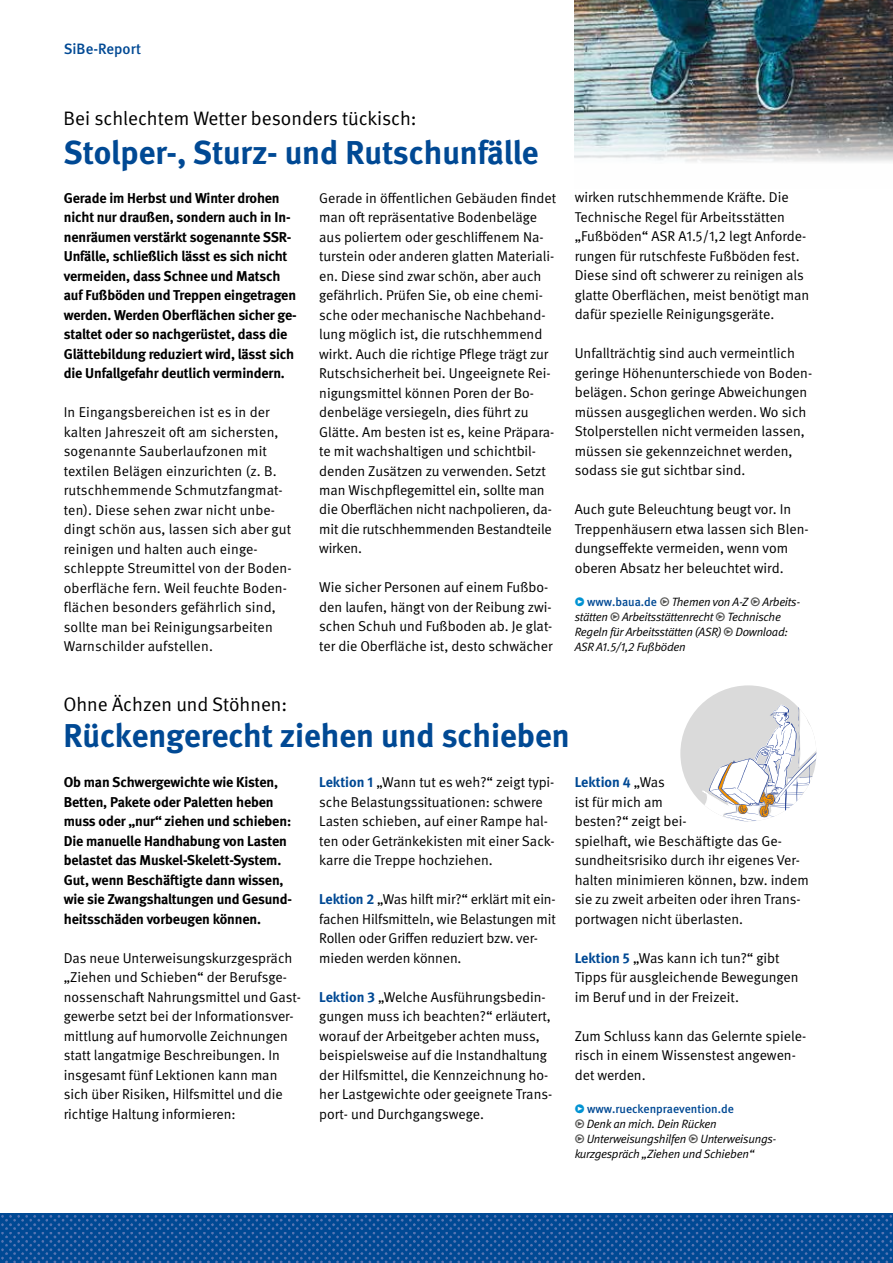
<style>
.page{position:relative;width:893px;height:1263px;background:#fff}
.page>*{position:absolute;margin:0;border:0;box-sizing:border-box;transform-origin:0 0}
.t1{font:700 33px "DGUV Meta";color:#004994}
.t2{font:19.5px "DGUV Meta";color:#000}
.t3{font:500 15px "DGUV Meta";color:#004994}
.t4{font:14.25px/19.5px "DGUV Meta";color:#000}
.t5{font:700 14.25px/19.5px "DGUV Meta";letter-spacing:-.01em;color:#000}
.t6{font:italic 12px/15px "DGUV Meta";letter-spacing:-.02em;color:#000}
.t7{font:500 12px "DGUV Meta";color:#004994}
.s1{font-weight:500;font-style:normal;color:#004994}
.s2{font-weight:700;color:#004994}
</style>
<div class="page">
<img style="left:574px;top:0;width:319px;height:162px">
<img style="left:0;top:1214px;width:893px;height:49px">
<div style="left:680px;top:685px;width:136px;height:136px;background:#dadada;border-radius:68px"></div>
<svg style="left:698px;top:685px;width:119px;height:136px"></svg>
<p class="t3" style="left:64px;top:40px;width:79px">SiBe-Report</p>
<h2 class="t2" style="left:63px;top:107px;width:355px">Bei schlechtem Wetter besonders tückisch:</h2>
<h1 class="t1" style="left:63px;top:133px;width:477px">Stolper-, Sturz- und Rutschunfälle</h1>
<p class="t5" style="left:64px;top:188px;width:235px">Gerade im Herbst und Winter drohen nicht nur draußen, sondern auch in In&shy;nenräumen verstärkt sogenannte SSR-Unfälle, schließlich lässt es sich nicht vermeiden, dass Schnee und Matsch auf Fußböden und Treppen eingetragen werden. Werden Oberflächen sicher ge&shy;staltet oder so nachgerüstet, dass die Glättebildung reduziert wird, lässt sich die Unfallgefahr deutlich vermindern.</p>
<p class="t4" style="left:64px;top:403px;width:229px">In Eingangsbereichen ist es in der kalten Jahreszeit oft am sichersten, sogenannte Sauberlaufzonen mit textilen Belägen einzurichten (z. B. rutschhemmende Schmutzfangmat&shy;ten). Diese sehen zwar nicht unbe&shy;dingt schön aus, lassen sich aber gut reinigen und halten auch einge&shy;schleppte Streumittel von der Boden&shy;oberfläche fern. Weil feuchte Boden&shy;flächen besonders gefährlich sind, sollte man bei Reinigungsarbeiten Warnschilder aufstellen.</p>
<p class="t4" style="left:319px;top:188px;width:238px">Gerade in öffentlichen Gebäuden findet man oft repräsentative Bodenbeläge aus poliertem oder geschliffenem Na&shy;turstein oder anderen glatten Materiali&shy;en. Diese sind zwar schön, aber auch gefährlich. Prüfen Sie, ob eine chemi&shy;sche oder mechanische Nachbehand&shy;lung möglich ist, die rutschhemmend wirkt. Auch die richtige Pflege trägt zur Rutschsicherheit bei. Ungeeignete Rei&shy;nigungsmittel können Poren der Bo&shy;denbeläge versiegeln, dies führt zu Glätte. Am besten ist es, keine Präpara&shy;te mit wachshaltigen und schichtbil&shy;denden Zusätzen zu verwenden. Setzt man Wischpflegemittel ein, sollte man die Oberflächen nicht nachpolieren, da&shy;mit die rutschhemmenden Bestandteile wirken.</p>
<p class="t4" style="left:319px;top:578px;width:235px">Wie sicher Personen auf einem Fußbo&shy;den laufen, hängt von der Reibung zwi&shy;schen Schuh und Fußboden ab. Je glat&shy;ter die Oberfläche ist, desto schwächer</p>
<p class="t4" style="left:575px;top:188px;width:236px">wirken rutschhemmende Kräfte. Die Technische Regel für Arbeitsstätten „Fußböden“ ASR A1.5/1,2 legt Anforde&shy;rungen für rutschfeste Fußböden fest.<br>Diese sind oft schwerer zu reinigen als glatte Oberflächen, meist benötigt man dafür spezielle Reinigungsgeräte.</p>
<p class="t4" style="left:575px;top:344px;width:239px">Unfallträchtig sind auch vermeintlich geringe Höhenunterschiede von Boden&shy;belägen. Schon geringe Abweichungen müssen ausgeglichen werden. Wo sich Stolperstellen nicht vermeiden lassen, müssen sie gekennzeichnet werden, sodass sie gut sichtbar sind.</p>
<p class="t4" style="left:575px;top:500px;width:235px">Auch gute Beleuchtung beugt vor. In Treppenhäusern etwa lassen sich Blen&shy;dungseffekte vermeiden, wenn vom oberen Absatz her beleuchtet wird.</p>
<p class="t6" style="left:575px;top:595px;width:227px;text-indent:12px"><span class="s1">www.baua.de</span> Themen von A-Z Arbeits&shy;stätten Arbeitsstättenrecht Technische Regeln für Arbeitsstätten (ASR) Download:<br>ASR A1.5/1,2 Fußböden</p>
<h2 class="t2" style="left:63px;top:693px;width:225px">Ohne Ächzen und Stöhnen:</h2>
<h1 class="t1" style="left:63px;top:716px;width:508px">Rückengerecht ziehen und schieben</h1>
<p class="t5" style="left:64px;top:773px;width:230px">Ob man Schwergewichte wie Kisten, Betten, Pakete oder Paletten heben muss oder „nur“ ziehen und schieben:<br>Die manuelle Handhabung von Lasten belastet das Muskel-Skelett-System.<br>Gut, wenn Beschäftigte dann wissen, wie sie Zwangshaltungen und Gesund&shy;heitsschäden vorbeugen können.</p>
<p class="t4" style="left:64px;top:948px;width:239px">Das neue Unterweisungskurzgespräch „Ziehen und Schieben“ der Berufsge&shy;nossenschaft Nahrungsmittel und Gast&shy;gewerbe setzt bei der Informationsver&shy;mittlung auf humorvolle Zeichnungen statt langatmige Beschreibungen. In insgesamt fünf Lektionen kann man sich über Risiken, Hilfsmittel und die richtige Haltung informieren:</p>
<p class="t4" style="left:319px;top:773px;width:237px"><span class="s2">Lektion 1</span> „Wann tut es weh?“ zeigt typi&shy;sche Belastungssituationen: schwere Lasten schieben, auf einer Rampe hal&shy;ten oder Getränkekisten mit einer Sack&shy;karre die Treppe hochziehen.</p>
<p class="t4" style="left:319px;top:890px;width:238px"><span class="s2">Lektion 2</span> „Was hilft mir?“ erklärt mit ein&shy;fachen Hilfsmitteln, wie Belastungen mit Rollen oder Griffen reduziert bzw. ver&shy;mieden werden können.</p>
<p class="t4" style="left:319px;top:987px;width:235px"><span class="s2">Lektion 3</span> „Welche Ausführungsbedin&shy;gungen muss ich beachten?“ erläutert, worauf der Arbeitgeber achten muss, beispielsweise auf die Instandhaltung der Hilfsmittel, die Kennzeichnung ho&shy;her Lastgewichte oder geeignete Trans&shy;port- und Durchgangswege.</p>
<p class="t4" style="left:575px;top:773px;width:236px"><span class="s2">Lektion 4</span> „Was<br>ist für mich am<br>besten?“ zeigt bei-<br>spielhaft, wie Beschäftigte das Ge&shy;sundheitsrisiko durch ihr eigenes Ver&shy;halten minimieren können, bzw. indem sie zu zweit arbeiten oder ihren Trans&shy;portwagen nicht überlasten.</p>
<p class="t4" style="left:575px;top:948px;width:225px"><span class="s2">Lektion 5</span> „Was kann ich tun?“ gibt<br>Tipps für ausgleichende Bewegungen im Beruf und in der Freizeit.</p>
<p class="t4" style="left:575px;top:1026px;width:233px">Zum Schluss kann das Gelernte spiele&shy;risch in einem Wissenstest angewen&shy;det werden.</p>
<p class="t7" style="left:587px;top:1102px;width:148px">www.rueckenpraevention.de</p>
<p class="t6" style="left:587px;top:1117px;width:131px">Denk an mich. Dein Rücken</p>
<p class="t6" style="left:587px;top:1132px;width:191px">Unterweisungshilfen Unterweisungs-</p>
<p class="t6" style="left:575px;top:1147px;width:181px">kurzgespräch „Ziehen und Schieben“</p>
</div>
